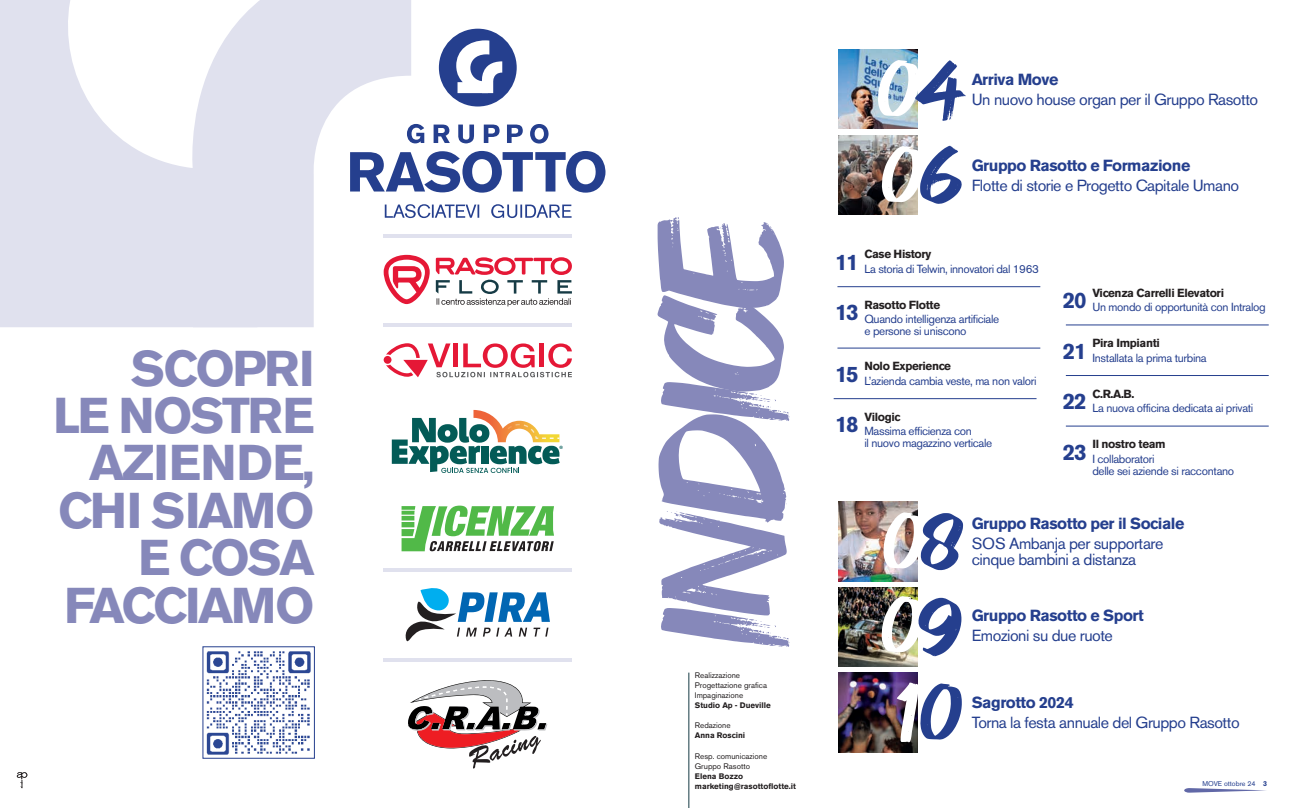
<style>
.page{position:relative;width:1304px;height:808px;background:#fff}
.page>*{position:absolute;margin:0;border:0;box-sizing:border-box;transform-origin:0 0}
.t1{font:172.8px "GOODBRUSH";letter-spacing:-.065em;color:#8688ba}
.t2{font:82.3px "GOODBRUSH";letter-spacing:-.06em;color:#fff}
.t3{font:700 49.8px/47.5px "Akzidenz Grotesk BE";letter-spacing:-.05em;color:#8688ba;text-align:right}
.t4{font:700 22.3px "Akzidenz Grotesk BE";color:#253f8e}
.t5{font:16px "Akzidenz Grotesk BE";letter-spacing:-.03em;color:#253f8e}
.t6{font:700 16px "Akzidenz Grotesk BE";letter-spacing:-.03em;color:#253f8e}
.t7{font:11.7px/14.4px "Akzidenz Grotesk BE";letter-spacing:-.03em;color:#253f8e}
.t8{font:700 11.7px "Akzidenz Grotesk BE";letter-spacing:-.03em;color:#231f20}
.t9{font:8px/10px "Akzidenz Grotesk BE";color:#231f20}
.t10{font:700 8px/10px "Akzidenz Grotesk BE";color:#231f20}
.t11{font:7px "Akzidenz Grotesk BE";color:#253f8e}
.s1{color:#253f8e}
.s2{font-weight:700;color:#231f20}
.s3{font-weight:700}
</style>
<div class="page">
<svg style="left:1184px;top:788px;width:82px;height:5px"></svg>
<img style="left:838px;top:501px;width:80px;height:80px">
<svg style="left:0;top:0;width:169px;height:327px;fill:#e0e1ee"></svg>
<svg style="left:169px;top:0;width:242px;height:327px;fill:#e0e1ee"></svg>
<hr style="left:689px;top:673px;width:1px;height:135px;background:#163b45">
<img style="left:838px;top:49px;width:80px;height:80px">
<img style="left:838px;top:135px;width:80px;height:80px">
<img style="left:838px;top:587px;width:80px;height:80px">
<img style="left:838px;top:673px;width:80px;height:79px">
<hr style="left:837px;top:286px;width:203px;height:1px;background:#253f8e">
<hr style="left:837px;top:348px;width:203px;height:1px;background:#253f8e">
<hr style="left:834px;top:398px;width:202px;height:1px;background:#253f8e">
<hr style="left:1066px;top:325px;width:203px;height:1px;background:#253f8e">
<hr style="left:1066px;top:375px;width:203px;height:1px;background:#253f8e">
<hr style="left:1066px;top:426px;width:203px;height:1px;background:#253f8e">
<img style="left:206px;top:651px;width:105px;height:104px">
<svg style="left:17px;top:772px;width:10px;height:16px"></svg>
<hr style="left:384px;top:323px;width:188px;height:4px;background:#e0e1ee">
<hr style="left:384px;top:235px;width:188px;height:3px;background:#e0e1ee">
<hr style="left:384px;top:568px;width:188px;height:3px;background:#e0e1ee">
<hr style="left:384px;top:658px;width:188px;height:3px;background:#e0e1ee">
<svg style="left:402px;top:506px;width:152px;height:45px"></svg>
<div style="left:384px;top:356px;width:7px;height:8px;background:#e51836;border-radius:50%"></div>
<svg style="left:386px;top:343px;width:186px;height:34px"></svg>
<svg style="left:436px;top:257px;width:136px;height:49px"></svg>
<svg style="left:384px;top:255px;width:46px;height:49px"></svg>
<svg style="left:405px;top:588px;width:145px;height:54px"></svg>
<svg style="left:392px;top:410px;width:171px;height:63px"></svg>
<svg style="left:408px;top:680px;width:140px;height:89px"></svg>
<svg style="left:350px;top:151px;width:255px;height:42px"></svg>
<svg style="left:407px;top:124px;width:142px;height:20px"></svg>
<svg style="left:385px;top:204px;width:187px;height:14px"></svg>
<div style="left:439px;top:29px;width:78px;height:77px;background:#253f8e;border-radius:50%"></div>
<svg style="left:456px;top:40px;width:46px;height:53px"></svg>
<h3 class="t3" style="left:53px;top:345px;width:263px">SCOPRI<br>LE NOSTRE<br>AZIENDE,<br>CHI SIAMO<br>E COSA<br>FACCIAMO</h3>
<h1 class="t1" style="left:623px;top:646px;width:436px;rotate:-90deg">INDICE</h1>
<p class="t9" style="left:695px;top:671px;width:74px">Realizzazione<br>Progettazione grafica<br>Impaginazione</p>
<p class="t10" style="left:695px;top:701px;width:78px">Studio Ap - Dueville</p>
<p class="t9" style="left:695px;top:721px;width:37px">Redazione</p>
<p class="t10" style="left:695px;top:731px;width:52px">Anna Roscini</p>
<p class="t9" style="left:695px;top:751px;width:74px">Resp. comunicazione<br>Gruppo Rasotto</p>
<p class="t10" style="left:695px;top:771px;width:103px">Elena Bozzo marketing@rasottoflotte.it</p>
<h2 class="t2" style="left:877px;top:44px;width:87px">0<span class="s1">4</span></h2>
<h3 class="t6" style="left:972px;top:70px;width:88px">Arriva Move</h3>
<h3 class="t5" style="left:972px;top:89px;width:288px">Un nuovo house organ per il Gruppo Rasotto</h3>
<h2 class="t2" style="left:881px;top:130px;width:84px">0<span class="s1">6</span></h2>
<h3 class="t6" style="left:972px;top:156px;width:220px">Gruppo Rasotto e Formazione</h3>
<h3 class="t5" style="left:972px;top:176px;width:269px">Flotte di storie e Progetto Capitale Umano</h3>
<p class="t7" style="left:835px;top:247px;width:206px;text-indent:29px"><span class="s2">Case History<br></span><sup>11</sup> La storia di Telwin, innovatori dal 1963</p>
<p class="t8" style="left:864px;top:298px;width:77px">Rasotto Flotte</p>
<p class="t7" style="left:864px;top:313px;width:136px;line-height:12px">Quando intelligenza artificiale e persone si uniscono</p>
<h3 class="t4" style="left:835px;top:300px;width:25px">13</h3>
<p class="t7" style="left:835px;top:359px;width:203px;text-indent:29px"><span class="s2">Nolo Experience<br></span><sup>15</sup> L’azienda cambia veste, ma non valori</p>
<p class="t8" style="left:864px;top:410px;width:37px">Vilogic</p>
<p class="t7" style="left:864px;top:425px;width:129px;line-height:12px">Massima efficienza con<br>il nuovo magazzino verticale</p>
<h3 class="t4" style="left:835px;top:412px;width:25px">18</h3>
<p class="t7" style="left:1063px;top:285px;width:204px;text-indent:29px"><span class="s2">Vicenza Carrelli Elevatori<br></span><sup>20</sup> Un mondo di opportunità con Intralog</p>
<p class="t7" style="left:1063px;top:336px;width:145px;text-indent:29px"><span class="s2">Pira Impianti<br></span><sup>21</sup> Installata la prima turbina</p>
<p class="t7" style="left:1063px;top:387px;width:192px;text-indent:29px"><span class="s2">C.R.A.B.<br></span><sup>22</sup> La nuova officina dedicata ai privati</p>
<p class="t8" style="left:1092px;top:438px;width:75px">Il nostro team</p>
<p class="t7" style="left:1092px;top:452px;width:143px;line-height:12px">I collaboratori<br>delle sei aziende si raccontano</p>
<h3 class="t4" style="left:1063px;top:439px;width:25px">23</h3>
<h2 class="t2" style="left:882px;top:496px;width:82px">0<span class="s1">8</span></h2>
<h3 class="t6" style="left:972px;top:514px;width:214px">Gruppo Rasotto per il Sociale</h3>
<h3 class="t5" style="left:972px;top:534px;width:193px">SOS Ambanja per supportare</h3>
<h3 class="t5" style="left:972px;top:550px;width:166px">cinque bambini a distanza</h3>
<h2 class="t2" style="left:881px;top:580px;width:84px">0<span class="s1">9</span></h2>
<h3 class="t6" style="left:972px;top:606px;width:173px">Gruppo Rasotto e Sport</h3>
<h3 class="t5" style="left:972px;top:626px;width:143px">Emozioni su due ruote</h3>
<h2 class="t2" style="left:898px;top:667px;width:66px">1<span class="s1">0</span></h2>
<h3 class="t6" style="left:972px;top:693px;width:103px">Sagrotto 2024</h3>
<h3 class="t5" style="left:972px;top:713px;width:269px">Torna la festa annuale del Gruppo Rasotto</h3>
<p class="t11" style="left:1202px;top:779px;width:66px">MOVE ottobre 24 <span class="s3">3</span></p>
</div>
